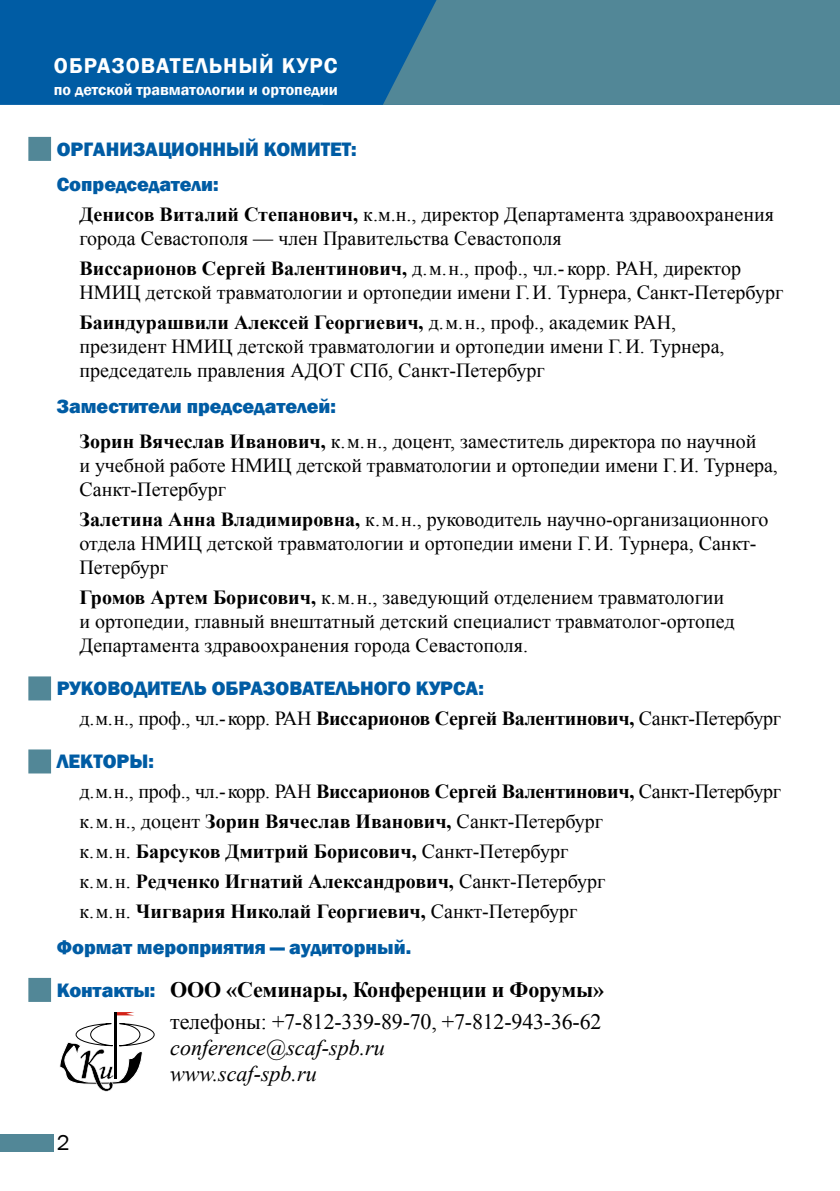
<style>
.page{position:relative;width:840px;height:1191px;background:#fff}
.page>*{position:absolute;margin:0;border:0;box-sizing:border-box;transform-origin:0 0}
.t1{font:22px/31.6px "Times New Roman";letter-spacing:-.01em;color:#000;text-align:right}
.t2{font:italic 22px/26px "Times New Roman";color:#000}
.t3{font:600 22px "Franklin Gothic";letter-spacing:.05em;color:#fff}
.t4{font:22px "Franklin Gothic";color:#000}
.t5{font:20px/24px "Times New Roman";color:#000}
.t6{font:700 20px/30px "Times New Roman";color:#000}
.t7{font:800 20px/35.4px "Franklin Gothic";color:#005ca4}
.t8{font:600 16px "Franklin Gothic";color:#fff}
.s1{font-weight:700}
.s2{font-weight:400}
.s3{font-family:"Franklin Gothic";font-weight:800;font-size:20px;color:#005ca4}
</style>
<div class="page">
<div style="left:0;top:1134px;width:54px;height:17px;background:#528797"></div>
<div style="left:436px;top:0;width:403px;height:105px;background:#528797"></div>
<div style="left:0;top:0;width:436px;height:105px;background:#005ca4"></div>
<div style="left:28px;top:137px;width:23px;height:24px;background:#528797"></div>
<div style="left:28px;top:676px;width:23px;height:24px;background:#528797"></div>
<div style="left:28px;top:749px;width:23px;height:24px;background:#528797"></div>
<div style="left:28px;top:978px;width:23px;height:24px;background:#528797"></div>
<svg style="left:60px;top:1012px;width:94px;height:79px"></svg>
<p class="t3" style="left:54px;top:53px;width:285px">Образовательный курс</p>
<p class="t8" style="left:54px;top:80px;width:285px">по детской травматологии и ортопедии</p>
<p class="t7" style="left:57px;top:131px;width:301px;text-indent:49px">НИЗАЦИОННЫЙ КОМ ИТЕТ:<br>Сопредседатели:</p>
<p class="t5" style="left:79px;top:202px;width:695px"><span class="s1">Денисов Виталий Степанович,</span> к.м.н., директор Департамента здравоохранения города Севастополя — член Правительства Севастополя</p>
<p class="t5" style="left:79px;top:256px;width:704px"><span class="s1">Виссарионов Сергей Валентинович,</span> д. м. н., проф., чл.‑ корр. РАН, директор<br>НМИЦ детской травматологии и ортопедии имени Г.И. Турнера, Санкт-Петербург</p>
<p class="t5" style="left:79px;top:310px;width:646px"><span class="s1">Баиндурашвили Алексей Георгиевич,</span> д. м. н., проф., академик РАН, президент НМИЦ детской травматологии и ортопедии имени Г.И. Турнера, председатель правления АДОТ СПб, Санкт-Петербург</p>
<p class="t7" style="left:57px;top:388px;width:280px">Заместители председателей:</p>
<p class="t5" style="left:79px;top:429px;width:699px"><span class="s1">Зорин Вячеслав Иванович,</span> к. м. н., доцент, заместитель директора по научной<br>и учебной работе НМИЦ детской травматологии и ортопедии имени Г.И. Турнера,<br>Санкт-Петербург</p>
<p class="t5" style="left:79px;top:507px;width:690px"><span class="s1">Залетина Анна Владимировна,</span> к. м. н., руководитель научно-организационного отдела НМИЦ детской травматологии и ортопедии имени Г.И. Турнера, Санкт-<br>Петербург</p>
<p class="t5" style="left:79px;top:585px;width:656px"><span class="s1">Громов Артем Борисович,</span> к. м. н., заведующий отделением травматологии и ортопедии, главный внештатный детский специалист травматолог-ортопед<br>Департамента здравоохранения города Севастополя.</p>
<p class="t7" style="left:57px;top:671px;width:428px">Руководитель образовательного курса:</p>
<p class="t5" style="left:79px;top:706px;width:702px">д. м. н., проф., чл.‑корр. РАН <span class="s1">Виссарионов Сергей Валентинович,</span> Санкт-Петербург</p>
<p class="t7" style="left:57px;top:744px;width:13px">Лект</p>
<p class="t7" style="left:103px;top:744px;width:53px">оры:</p>
<p class="t6" style="left:79px;top:776px;width:702px"><span class="s2">д. м. н., проф., чл.‑корр. РАН</span> Виссарионов Сергей Валентинович, <span class="s2">Санкт-Петербург к. м. н., доцент</span> Зорин Вячеслав Иванович, <span class="s2">Санкт-Петербург<br>к. м. н.</span> Барсуков Дмитрий Борисович, <span class="s2">Санкт-Петербург<br>к. м. н.</span> Редченко Игнатий Александрович, <span class="s2">Санкт-Петербург<br>к. м. н.</span> Чигвария Николай Георгиевич, <span class="s2">Санкт-Петербург</span></p>
<p class="t7" style="left:57px;top:929px;width:356px">Формат мероприятия — аудиторный.</p>
<p class="t1" style="left:57px;top:973px;width:548px"><span class="s3">Контакты:</span> <span class="s1">ООО «Семинары, Конференции и Форумы» </span>телефоны: +7‑812‑339‑89‑70, +7‑812‑943‑36‑62</p>
<p class="t2" style="left:170px;top:1033px;width:216px">conference@scaf-spb.ru www.scaf-spb.ru</p>
<p class="t7" style="left:57px;top:131px;width:14px">ОРГА</p>
<p class="t4" style="left:57px;top:1129px;width:14px">2</p>
</div>
